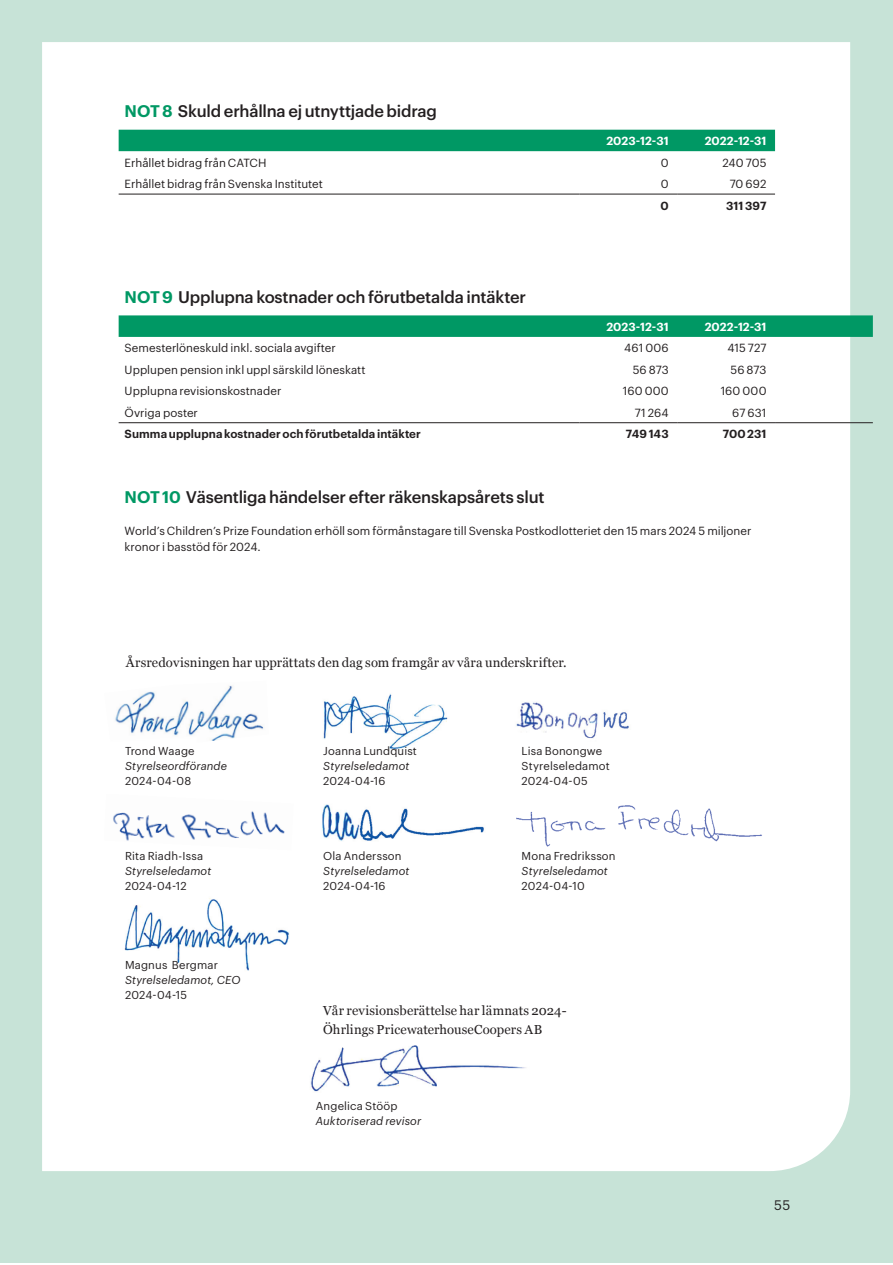
<style>
.page{position:relative;width:893px;height:1265px;background:#fff}
.page>*{position:absolute;margin:0;border:0;box-sizing:border-box;transform-origin:0 0}
.t1{font:500 16.5px "Graphik";letter-spacing:-.01em;color:#231f20}
.t2{font:13.5px "Graphik";color:#231f20}
.t3{font:13.05px/19.5px "Georgia";letter-spacing:.01em;color:#231f20}
.t4{font:11.55px/16.5px "Graphik";letter-spacing:.005em;color:#231f20}
.t5{font:600 11.55px "Graphik";letter-spacing:.005em;color:#231f20}
.t6{font:600 11.55px "Graphik";letter-spacing:.005em;color:#fff}
.t7{font:11.25px/15px "Graphik";letter-spacing:.015em;color:#231f20}
.t8{font:italic 11.25px "Graphik";letter-spacing:.01em;color:#231f20}
.s1{font-weight:600;color:#009864}
</style>
<div class="page">
<div style="left:0;top:0;width:892px;height:1262px;background:#c7e3d7"></div>
<div style="left:42px;top:42px;width:808px;height:1129px;background:#fff"></div>
<div style="left:119px;top:130px;width:656px;height:21px;background:#009864"></div>
<hr style="left:119px;top:194px;width:460px;height:1px;background:#231f20">
<hr style="left:579px;top:194px;width:98px;height:1px;background:#231f20">
<hr style="left:677px;top:194px;width:98px;height:1px;background:#231f20">
<svg style="left:119px;top:315px;width:754px;height:22px;background:#059a67"></svg>
<hr style="left:119px;top:422px;width:460px;height:1px;background:#231f20">
<hr style="left:579px;top:422px;width:98px;height:1px;background:#231f20">
<hr style="left:677px;top:422px;width:98px;height:1px;background:#231f20">
<hr style="left:775px;top:422px;width:98px;height:1px;background:#231f20">
<img style="left:104px;top:681px;width:165px;height:72px">
<img style="left:314px;top:691px;width:137px;height:60px">
<img style="left:513px;top:695px;width:122px;height:47px">
<img style="left:104px;top:794px;width:190px;height:56px">
<img style="left:318px;top:801px;width:167px;height:42px">
<img style="left:511px;top:799px;width:253px;height:49px">
<img style="left:123px;top:896px;width:166px;height:76px">
<img style="left:302px;top:1040px;width:229px;height:53px">
<h1 class="t1" style="left:125px;top:98px;width:314px"><span class="s1">NOT 8</span> Skuld erhållna ej utnyttjade bidrag</h1>
<p class="t6" style="left:606px;top:132px;width:64px">2023-12-31</p>
<p class="t6" style="left:704px;top:132px;width:63px">2022-12-31</p>
<p class="t4" style="left:125px;top:153px;width:143px">Erhållet bidrag från CATCH</p>
<p class="t4" style="left:661px;top:153px;width:9px">0</p>
<p class="t4" style="left:722px;top:153px;width:46px">240 705</p>
<p class="t4" style="left:125px;top:175px;width:200px">Erhållet bidrag från Svenska Institutet</p>
<p class="t4" style="left:661px;top:175px;width:9px">0</p>
<p class="t4" style="left:730px;top:175px;width:38px">70 692</p>
<p class="t5" style="left:660px;top:197px;width:10px">0</p>
<p class="t5" style="left:726px;top:197px;width:42px">311 397</p>
<h1 class="t1" style="left:125px;top:284px;width:403px"><span class="s1">NOT 9</span> Upplupna kostnader och förutbetalda intäkter</h1>
<p class="t6" style="left:606px;top:318px;width:64px">2023-12-31</p>
<p class="t6" style="left:704px;top:318px;width:63px">2022-12-31</p>
<p class="t4" style="left:125px;top:339px;width:213px">Semesterlöneskuld inkl. sociala avgifter</p>
<p class="t4" style="left:624px;top:339px;width:46px">461 006</p>
<p class="t4" style="left:727px;top:339px;width:41px">415 727</p>
<p class="t4" style="left:125px;top:360px;width:242px">Upplupen pension inkl uppl särskild löneskatt</p>
<p class="t4" style="left:633px;top:360px;width:37px">56 873</p>
<p class="t4" style="left:730px;top:360px;width:37px">56 873</p>
<p class="t4" style="left:125px;top:382px;width:158px">Upplupna revisionskostnader</p>
<p class="t4" style="left:623px;top:382px;width:47px">160 000</p>
<p class="t4" style="left:720px;top:382px;width:47px">160 000</p>
<p class="t4" style="left:125px;top:403px;width:75px">Övriga poster</p>
<p class="t4" style="left:635px;top:403px;width:35px">71 264</p>
<p class="t4" style="left:732px;top:403px;width:36px">67 631</p>
<p class="t5" style="left:125px;top:425px;width:298px">Summa upplupna kostnader och förutbetalda intäkter</p>
<p class="t5" style="left:626px;top:425px;width:44px">749 143</p>
<p class="t5" style="left:723px;top:425px;width:45px">700 231</p>
<h1 class="t1" style="left:125px;top:484px;width:421px"><span class="s1">NOT 10</span> Väsentliga händelser efter räkenskapsårets slut</h1>
<p class="t4" style="left:125px;top:521px;width:628px">World’s Children’s Prize Foundation erhöll som förmånstagare till Svenska Postkodlotteriet den 15 mars 2024 5 miljoner kronor i basstöd för 2024.</p>
<p class="t3" style="left:126px;top:652px;width:442px">Årsredovisningen har upprättats den dag som framgår av våra underskrifter.</p>
<p class="t7" style="left:125px;top:742px;width:71px">Trond Waage</p>
<p class="t8" style="left:125px;top:757px;width:103px">Styrelseordförande</p>
<p class="t7" style="left:125px;top:772px;width:68px">2024-04-08</p>
<p class="t7" style="left:125px;top:847px;width:80px">Rita Riadh-Issa</p>
<p class="t8" style="left:125px;top:862px;width:88px">Styrelseledamot</p>
<p class="t7" style="left:125px;top:877px;width:63px">2024-04-12</p>
<p class="t7" style="left:125px;top:957px;width:94px">Magnus Bergmar</p>
<p class="t8" style="left:125px;top:972px;width:117px">Styrelseledamot, CEO</p>
<p class="t7" style="left:125px;top:987px;width:64px">2024-04-15</p>
<p class="t7" style="left:323px;top:742px;width:95px">Joanna Lundquist</p>
<p class="t8" style="left:323px;top:757px;width:88px">Styrelseledamot</p>
<p class="t7" style="left:323px;top:772px;width:64px">2024-04-16</p>
<p class="t7" style="left:323px;top:847px;width:80px">Ola Andersson</p>
<p class="t8" style="left:323px;top:862px;width:88px">Styrelseledamot</p>
<p class="t7" style="left:323px;top:877px;width:64px">2024-04-16</p>
<p class="t7" style="left:521px;top:742px;width:90px">Lisa Bonongwe<br>Styrelseledamot<br>2024-04-05</p>
<p class="t7" style="left:521px;top:847px;width:95px">Mona Fredriksson</p>
<p class="t8" style="left:521px;top:862px;width:88px">Styrelseledamot</p>
<p class="t7" style="left:521px;top:877px;width:65px">2024-04-10</p>
<p class="t3" style="left:323px;top:1000px;width:245px">Vår revisionsberättelse har lämnats 2024-<br>Öhrlings PricewaterhouseCoopers AB</p>
<p class="t7" style="left:316px;top:1097px;width:83px">Angelica Stööp</p>
<p class="t8" style="left:316px;top:1112px;width:107px">Auktoriserad revisor</p>
<p class="t2" style="left:774px;top:1195px;width:18px">55</p>
</div>
